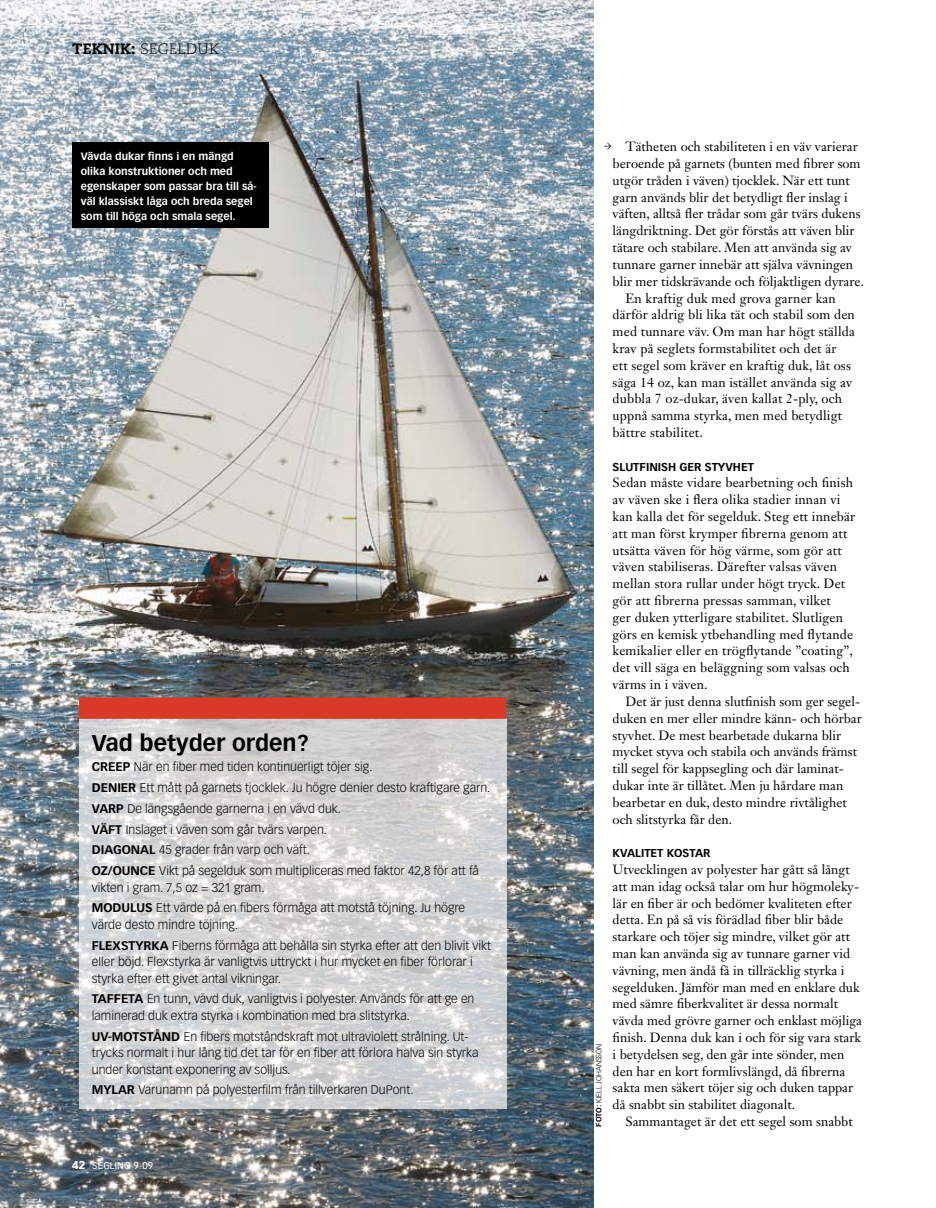
<style>
.page{position:relative;width:936px;height:1208px;background:#fff}
.page>*{position:absolute;margin:0;border:0;box-sizing:border-box;transform-origin:0 0}
.t1{font:700 22.5px "Vectora LT Std";color:#000}
.t2{font:300 15px "Caecilia LT Std";letter-spacing:.01em;color:#000}
.t3{font:13.2px/16.8px "Janson Text LT Std";color:#000}
.t4{font:300 12.3px/20.7px "Vectora LT Std";color:#000}
.t5{font:700 11.25px "Vectora LT Std";color:#000}
.t6{font:700 10.5px/15px "Vectora LT Std";color:#fff}
.t7{font:9.75px "Vectora LT Std";letter-spacing:.01em;color:#fff}
.t8{font:300 7.5px "Vectora LT Std";color:#000}
.s1{font-weight:800}
.s2{font-weight:700}
.s3{font-weight:900;font-size:11.25px}
</style>
<div class="page">
<svg style="left:604px;top:143px;width:7px;height:6px"></svg>
<img style="left:0;top:0;width:593px;height:1208px">
<svg style="left:79px;top:719px;width:427px;height:389px;background:#d6d7d6"></svg>
<div style="left:72px;top:143px;width:197px;height:85px;background:#000"></div>
<div style="left:79px;top:697px;width:427px;height:22px;background:#da3928"></div>
<p class="t2" style="left:72px;top:40px;width:148px"><span class="s1">teknik:</span> SEGELDUK</p>
<p class="t6" style="left:81px;top:148px;width:177px">Vävda dukar finns i en mängd olika konstruktioner och med egenskaper som passar bra till så&shy;väl klassiskt låga och breda segel som till höga och smala segel.</p>
<h1 class="t1" style="left:92px;top:729px;width:218px">Vad betyder orden?</h1>
<p class="t4" style="left:92px;top:757px;width:400px"><span class="s2">Creep</span> När en fiber med tiden kontinuerligt töjer sig.<br><span class="s2">Denier</span> Ett mått på garnets tjocklek. Ju högre denier desto kraftigare garn.<br><span class="s2">Varp</span> De längsgående garnerna i en vävd duk.<br><span class="s2">Väft</span> I nslaget i väven som går tvärs varpen.<br><span class="s2">Diagonal</span> 45 grader från varp och väft.<br><span class="s2">Oz/Ounce</span> Vikt på segelduk som multipliceras med faktor 42,8 för att få</p>
<p class="t4" style="left:92px;top:877px;width:375px">vikten i gram. 7,5 oz = 321 gram.<br><span class="s2">Modulus</span> Ett värde på en fibers förmåga att motstå töjning. Ju högre</p>
<p class="t4" style="left:92px;top:914px;width:401px">värde desto mindre töjning.<br><span class="s2">Flexstyrka</span> Fiberns förmåga att behålla sin styrka efter att den blivit vikt</p>
<p class="t4" style="left:92px;top:953px;width:382px;line-height:16.5px">eller böjd. Flexstyrka är vanligtvis uttryckt i hur mycket en fiber förlorar i styrka efter ett givet antal vikningar.</p>
<p class="t4" style="left:92px;top:991px;width:384px;line-height:16.5px"><span class="s2">Taffeta</span> En tunn, vävd duk, vanligtvis i polyester. Används för att ge en laminerad duk extra styrka i kombination med bra slitstyrka.</p>
<p class="t4" style="left:92px;top:1028px;width:388px;line-height:16.5px"><span class="s2">UV-motstånd</span> En fibers motståndskraft mot ultraviolett strålning. Ut&shy;trycks normalt i hur lång tid det tar för en fiber att förlora halva sin styrka under konstant exponering av solljus.</p>
<p class="t4" style="left:92px;top:1080px;width:323px"><span class="s2">Mylar</span> Varunamn på polyesterfilm från tillverkaren DuPont.</p>
<p class="t7" style="left:72px;top:1160px;width:83px"><span class="s3">42</span> SEGLING 9-09</p>
<p class="t8" style="left:594px;top:1126px;width:85px;rotate:-90deg"><span class="s2">Foto:</span> kjell johansson</p>
<p class="t3" style="left:625px;top:138px;width:234px">Tätheten och stabiliteten i en väv varierar</p>
<p class="t3" style="left:612px;top:155px;width:249px">beroende på garnets (bunten med fibrer som</p>
<p class="t3" style="left:612px;top:172px;width:239px">utgör tråden i väven) tjocklek. När ett tunt</p>
<p class="t3" style="left:612px;top:189px;width:237px">garn används blir det betydligt fler inslag i</p>
<p class="t3" style="left:612px;top:205px;width:249px">väften, alltså fler trådar som går tvärs dukens</p>
<p class="t3" style="left:612px;top:222px;width:243px">längdriktning. Det gör förstås att väven blir</p>
<p class="t3" style="left:612px;top:239px;width:241px">tätare och stabilare. Men att använda sig av</p>
<p class="t3" style="left:612px;top:256px;width:242px">tunnare garner innebär att själva vävningen</p>
<p class="t3" style="left:612px;top:273px;width:253px">blir mer tidskrävande och följaktligen dyrare.</p>
<p class="t3" style="left:625px;top:289px;width:212px">En kraftig duk med grova garner kan</p>
<p class="t3" style="left:612px;top:306px;width:244px">därför aldrig bli lika tät och stabil som den</p>
<p class="t3" style="left:612px;top:323px;width:244px">med tunnare väv. Om man har högt ställda</p>
<p class="t3" style="left:612px;top:340px;width:225px">krav på seglets formstabilitet och det är</p>
<p class="t3" style="left:612px;top:357px;width:240px">ett segel som kräver en kraftig duk, låt oss</p>
<p class="t3" style="left:612px;top:373px;width:241px">säga 14 oz, kan man istället använda sig av</p>
<p class="t3" style="left:612px;top:390px;width:231px">dubbla 7 oz-dukar, även kallat 2-ply, och</p>
<p class="t3" style="left:612px;top:407px;width:231px">uppnå samma styrka, men med betydligt</p>
<p class="t3" style="left:612px;top:424px;width:92px">bättre stabilitet.</p>
<p class="t5" style="left:612px;top:460px;width:143px">slutfinish ger styvhet</p>
<p class="t3" style="left:612px;top:474px;width:244px">Sedan måste vidare bearbetning och finish av väven ske i flera olika stadier innan vi kan kalla det för segelduk. Steg ett innebär att man först krymper fibrerna genom att utsätta väven för hög värme, som gör att väven stabiliseras. Därefter valsas väven mellan stora rullar under högt tryck. Det gör att fibrerna pressas samman, vilket<br>ger duken ytterligare stabilitet. Slutligen görs en kemisk ytbehandling med flytande kemikalier eller en trögflytande ”coating”, det vill säga en beläggning som valsas och värms in i väven.</p>
<p class="t3" style="left:612px;top:693px;width:251px;text-indent:13px">Det är just denna slutfinish som ger segel&shy;duken en mer eller mindre känn- och hörbar styvhet. De mest bearbetade dukarna blir mycket styva och stabila och används främst till segel för kappsegling och där laminat&shy;dukar inte är tillåtet. Men ju hårdare man bearbetar en duk, desto mindre rivtålighet och slitstyrka får den.</p>
<p class="t5" style="left:612px;top:846px;width:99px">Kvalitet kostar</p>
<p class="t3" style="left:612px;top:861px;width:251px">Utvecklingen av polyester har gått så långt att man idag också talar om hur högmoleky&shy;lär en fiber är och bedömer kvaliteten efter detta. En på så vis förädlad fiber blir både starkare och töjer sig mindre, vilket gör att man kan använda sig av tunnare garner vid vävning, men ändå få in tillräcklig styrka i segelduken. Jämför man med en enklare duk med sämre fiberkvalitet är dessa normalt vävda med grövre garner och enklast möjliga finish. Denna duk kan i och för sig vara stark i betydelsen seg, den går inte sönder, men den har en kort formlivslängd, då fibrerna sakta men säkert töjer sig och duken tappar då snabbt sin stabilitet diagonalt.</p>
<p class="t3" style="left:625px;top:1113px;width:229px">Sammantaget är det ett segel som snabbt</p>
</div>
